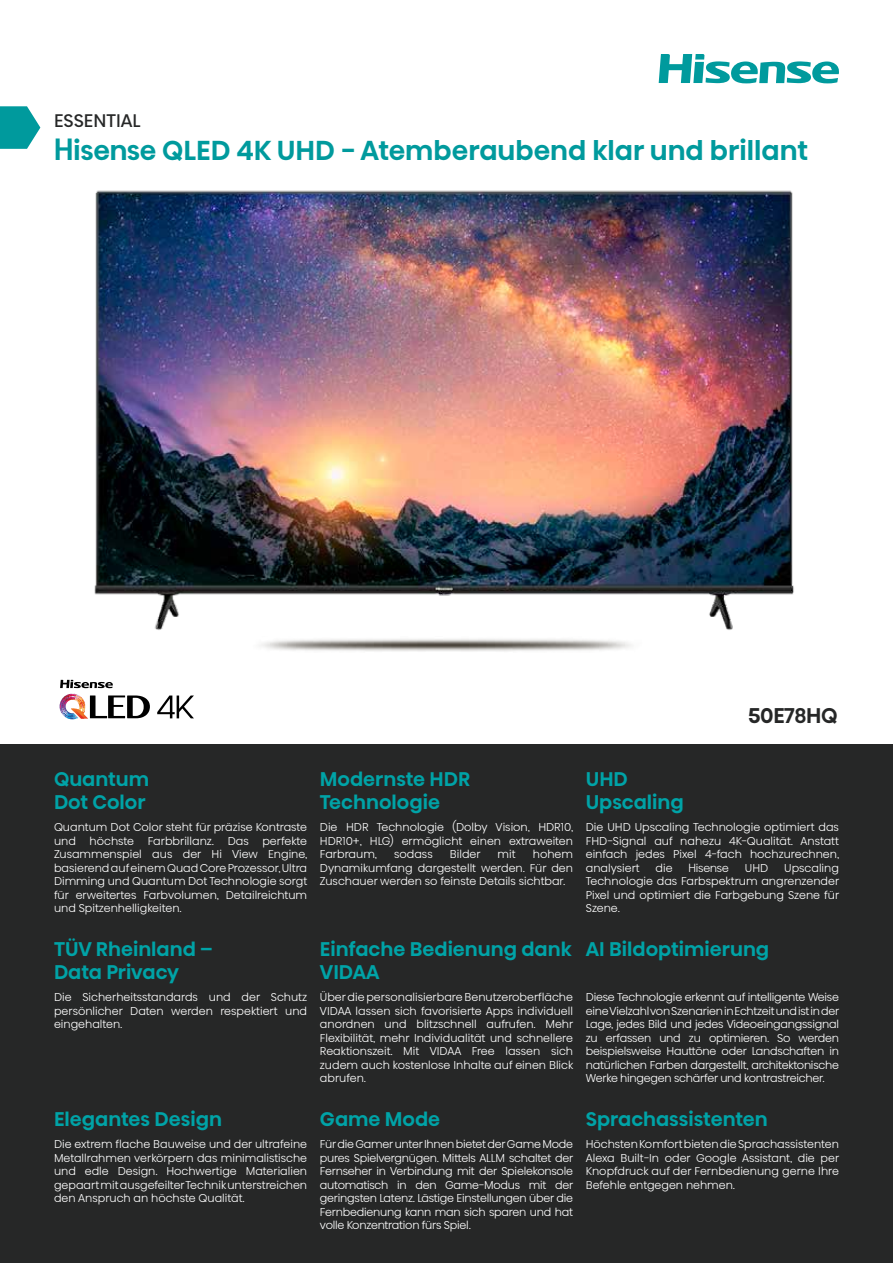
<style>
.page{position:relative;width:893px;height:1263px;background:#fff}
.page>*{position:absolute;margin:0;border:0;box-sizing:border-box;transform-origin:0 0}
.t1{font:500 27px "Hisense Alfabet";color:#009a9d}
.t2{font:500 21px "Hisense Alfabet";letter-spacing:-.02em;color:#262727}
.t3{font:500 19.5px/23.4px "Hisense Alfabet";color:#00a3a7}
.t4{font:18px "Hisense Alfabet";color:#262727}
.t5{font:300 11.25px/13.5px "Hisense Alfabet";color:#fff;text-align:justify}
</style>
<div class="page">
<div style="left:0;top:744px;width:893px;height:519px;background:#262727"></div>
<img style="left:260px;top:644px;width:372px;height:8px">
<svg style="left:157px;top:695px;width:37px;height:23px"></svg>
<svg style="left:60px;top:694px;width:90px;height:25px"></svg>
<svg style="left:60px;top:680px;width:53px;height:8px"></svg>
<img style="left:94px;top:190px;width:700px;height:454px">
<svg style="left:659px;top:54px;width:180px;height:29px"></svg>
<svg style="left:0;top:106px;width:40px;height:43px;background:#2aaaad"></svg>
<h3 class="t4" style="left:54px;top:106px;width:88px">ESSENTIAL</h3>
<h1 class="t1" style="left:54px;top:130px;width:755px">Hisense QLED 4K UHD - Atemberaubend klar und brillant</h1>
<h2 class="t2" style="left:748px;top:700px;width:91px">50E78HQ</h2>
<h3 class="t3" style="left:54px;top:766px;width:97px">Quantum<br>Dot Color</h3>
<p class="t5" style="left:54px;top:819px;width:255px">Quantum Dot Color steht für präzise Kontraste und höchste Farbbrillanz. Das perfekte Zusammenspiel aus der Hi View Engine, basierend auf einem Quad Core Prozessor, Ultra Dimming und Quantum Dot Technologie sorgt für erweitertes Farbvolumen, Detailreichtum und Spitzenhelligkeiten.</p>
<h3 class="t3" style="left:54px;top:936px;width:160px">TÜV Rheinland –<br>Data Privacy</h3>
<p class="t5" style="left:54px;top:989px;width:255px">Die Sicherheitsstandards und der Schutz persönlicher Daten werden respektiert und eingehalten.</p>
<h3 class="t3" style="left:54px;top:1107px;width:169px">Elegantes Design</h3>
<p class="t5" style="left:54px;top:1136px;width:255px">Die extrem flache Bauweise und der ultrafeine Metallrahmen verkörpern das minimalistische und edle Design. Hochwertige Materialien gepaart mit ausgefeilter Technik unterstreichen den Anspruch an höchste Qualität.</p>
<h3 class="t3" style="left:320px;top:766px;width:152px">Modernste HDR<br>Technologie</h3>
<p class="t5" style="left:320px;top:819px;width:255px">Die HDR Technologie (Dolby Vision, HDR10, HDR10+, HLG) ermöglicht einen extraweiten Farbraum,</p>
<p class="t5" style="left:394px;top:846px;width:40px">sodass</p>
<p class="t5" style="left:450px;top:846px;width:32px">Bilder</p>
<p class="t5" style="left:498px;top:846px;width:19px">mit</p>
<p class="t5" style="left:320px;top:846px;width:255px;text-indent:213px">hohem Dynamikumfang dargestellt werden. Für den Zuschauer werden so feinste Details sichtbar.</p>
<h3 class="t3" style="left:320px;top:936px;width:253px">Einfache Bedienung dank<br>VIDAA</h3>
<p class="t5" style="left:320px;top:989px;width:255px">Über die personalisierbare Benutzeroberfläche VIDAA lassen sich favorisierte Apps individuell anordnen und blitzschnell aufrufen. Mehr Flexibilität, mehr Individualität und schnellere Reaktionszeit. Mit VIDAA Free lassen sich zudem auch kostenlose Inhalte auf einen Blick abrufen.</p>
<h3 class="t3" style="left:320px;top:1107px;width:122px">Game Mode</h3>
<p class="t5" style="left:320px;top:1136px;width:255px">Für die Gamer unter Ihnen bietet der Game Mode pures Spielvergnügen. Mittels ALLM schaltet der Fernseher in Verbindung mit der Spielekonsole automatisch in den Game-Modus mit der geringsten Latenz. Lästige Einstellungen über die Fernbedienung kann man sich sparen und hat volle Konzentration fürs Spiel.</p>
<h3 class="t3" style="left:586px;top:766px;width:100px">UHD<br>Upscaling</h3>
<p class="t5" style="left:586px;top:819px;width:255px">Die UHD Upscaling Technologie optimiert das FHD-Signal auf nahezu 4K-Qualität. Anstatt einfach jedes Pixel 4-fach hochzurechnen, analysiert</p>
<p class="t5" style="left:586px;top:859px;width:255px;text-indent:198px">Upscaling Technologie das Farbspektrum angrenzender Pixel und optimiert die Farbgebung Szene für Szene.</p>
<h3 class="t3" style="left:586px;top:936px;width:185px">AI Bildoptimierung</h3>
<p class="t5" style="left:586px;top:989px;width:255px">Diese Technologie erkennt auf intelligente Weise eine Vielzahl von Szenarien in Echtzeit und ist in der Lage, jedes Bild und jedes Videoeingangssignal zu erfassen und zu optimieren. So werden beispielsweise Hauttöne oder Landschaften in natürlichen Farben dargestellt, architektonische Werke hingegen schärfer und kontrastreicher.</p>
<h3 class="t3" style="left:586px;top:1107px;width:183px">Sprachassistenten</h3>
<p class="t5" style="left:586px;top:1136px;width:255px">Höchsten Komfort bieten die Sprachassistenten Alexa Built-In oder Google Assistant, die per Knopfdruck auf der Fernbedienung gerne Ihre Befehle entgegen nehmen.</p>
<p class="t5" style="left:656px;top:859px;width:19px">die</p>
<p class="t5" style="left:689px;top:859px;width:42px">Hisense</p>
<p class="t5" style="left:745px;top:859px;width:25px">UHD</p>
</div>
